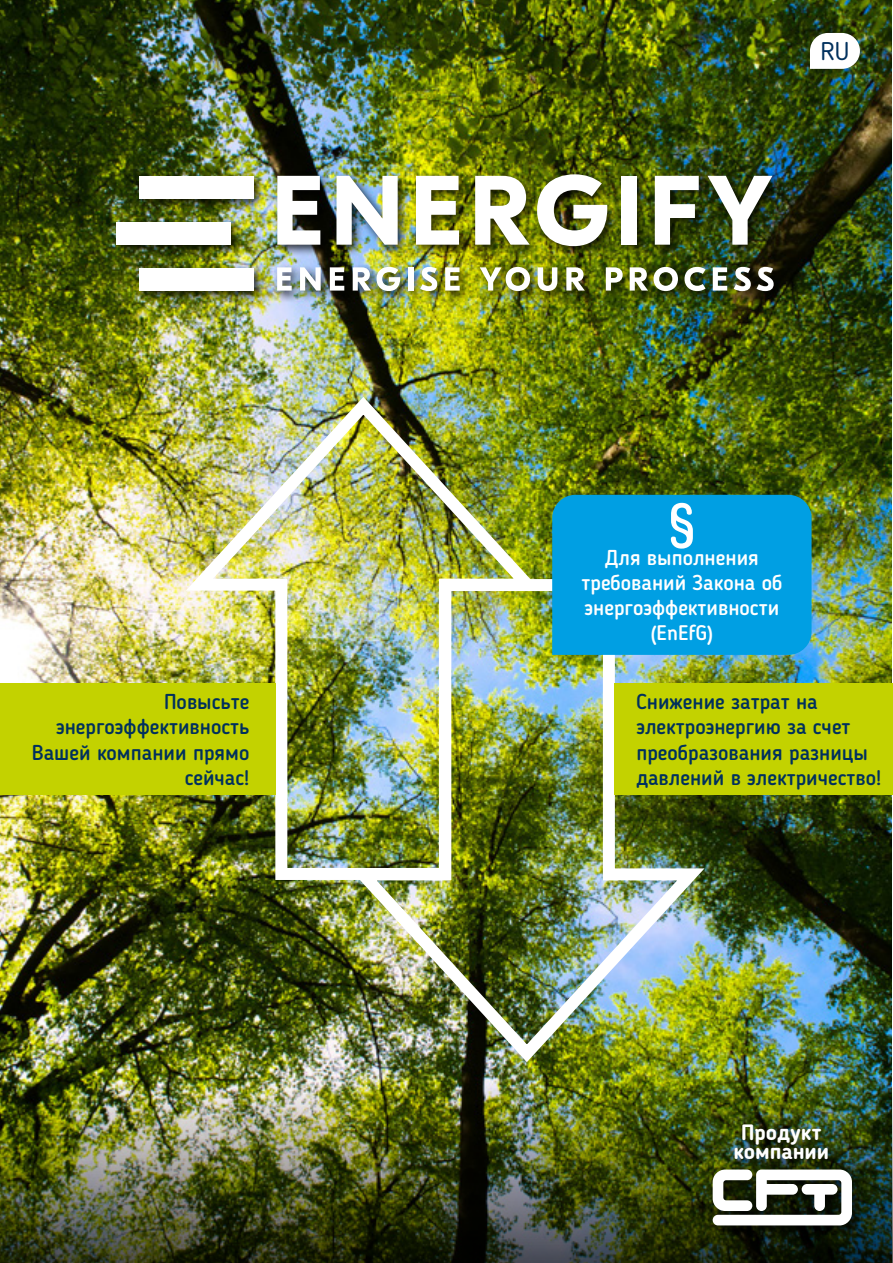
<style>
.page{position:relative;width:893px;height:1263px;background:#fff}
.page>*{position:absolute;margin:0;border:0;box-sizing:border-box;transform-origin:0 0}
.t1{font:25.5px "Blogger Sans";color:#00305d}
.t2{font:700 21.6px/19.5px "Blogger Sans";color:#fff;text-align:center}
.t3{font:500 21px/25.2px "Blogger Sans";color:#00305d}
.t4{font:500 21px/25.2px "Blogger Sans";color:#fff;text-align:center}
</style>
<div class="page">
<img style="left:0;top:0;width:892px;height:1082px">
<div style="left:113px;top:171px;width:673px;height:132px;background:#000;opacity:.75"></div>
<div style="left:140px;top:176px;width:114px;height:23px;background:#fff"></div>
<div style="left:117px;top:222px;width:114px;height:23px;background:#fff"></div>
<div style="left:140px;top:268px;width:114px;height:23px;background:#fff"></div>
<svg style="left:277px;top:176px;width:43px;height:69px"></svg>
<img style="left:336px;top:176px;width:62px;height:69px">
<svg style="left:416px;top:176px;width:43px;height:69px"></svg>
<svg style="left:475px;top:176px;width:55px;height:69px"></svg>
<img style="left:537px;top:174px;width:70px;height:72px">
<div style="left:621px;top:176px;width:16px;height:69px;background:#fff"></div>
<svg style="left:655px;top:176px;width:44px;height:69px"></svg>
<img style="left:708px;top:176px;width:64px;height:69px">
<svg style="left:277px;top:267px;width:15px;height:24px"></svg>
<svg style="left:300px;top:267px;width:21px;height:24px"></svg>
<svg style="left:330px;top:267px;width:14px;height:24px"></svg>
<svg style="left:353px;top:267px;width:18px;height:24px"></svg>
<svg style="left:377px;top:267px;width:23px;height:24px"></svg>
<div style="left:408px;top:267px;width:5px;height:24px;background:#fff"></div>
<svg style="left:420px;top:267px;width:17px;height:24px"></svg>
<svg style="left:445px;top:267px;width:15px;height:24px"></svg>
<svg style="left:480px;top:267px;width:50px;height:24px"></svg>
<svg style="left:538px;top:267px;width:19px;height:24px"></svg>
<svg style="left:566px;top:267px;width:19px;height:24px"></svg>
<svg style="left:606px;top:267px;width:17px;height:24px"></svg>
<svg style="left:630px;top:267px;width:48px;height:24px"></svg>
<svg style="left:684px;top:267px;width:22px;height:24px"></svg>
<svg style="left:713px;top:267px;width:14px;height:24px"></svg>
<svg style="left:734px;top:267px;width:40px;height:24px"></svg>
<img style="left:0;top:1082px;width:893px;height:181px">
<img style="left:172px;top:388px;width:383px;height:498px">
<img style="left:336px;top:573px;width:382px;height:498px">
<div style="left:0;top:683px;width:276px;height:112px;background:#c3d200"></div>
<div style="left:615px;top:683px;width:278px;height:112px;background:#c3d200"></div>
<svg style="left:810px;top:33px;width:50px;height:36px"></svg>
<div style="left:552px;top:495px;width:259px;height:160px;background:#009fe3"></div>
<div style="left:707px;top:1118px;width:160px;height:123px;background:#000;opacity:.75"></div>
<svg style="left:713px;top:1169px;width:139px;height:56px"></svg>
<p class="t3" style="left:32px;top:689px;width:219px;text-align:right">Повысьте энергоэффективность<br>Вашей компании прямо сейчас!</p>
<p class="t1" style="left:820px;top:36px;width:30px">RU</p>
<p class="t4" style="left:581px;top:544px;width:202px">Для выполнения требований Закона об энергоэффективности (EnEfG)</p>
<p class="t3" style="left:636px;top:689px;width:246px">Снижение затрат на электроэнергию за счет преобразования разницы давлений в электричество!</p>
<p class="t2" style="left:733px;top:1122px;width:97px">Продукт компании</p>
</div>
